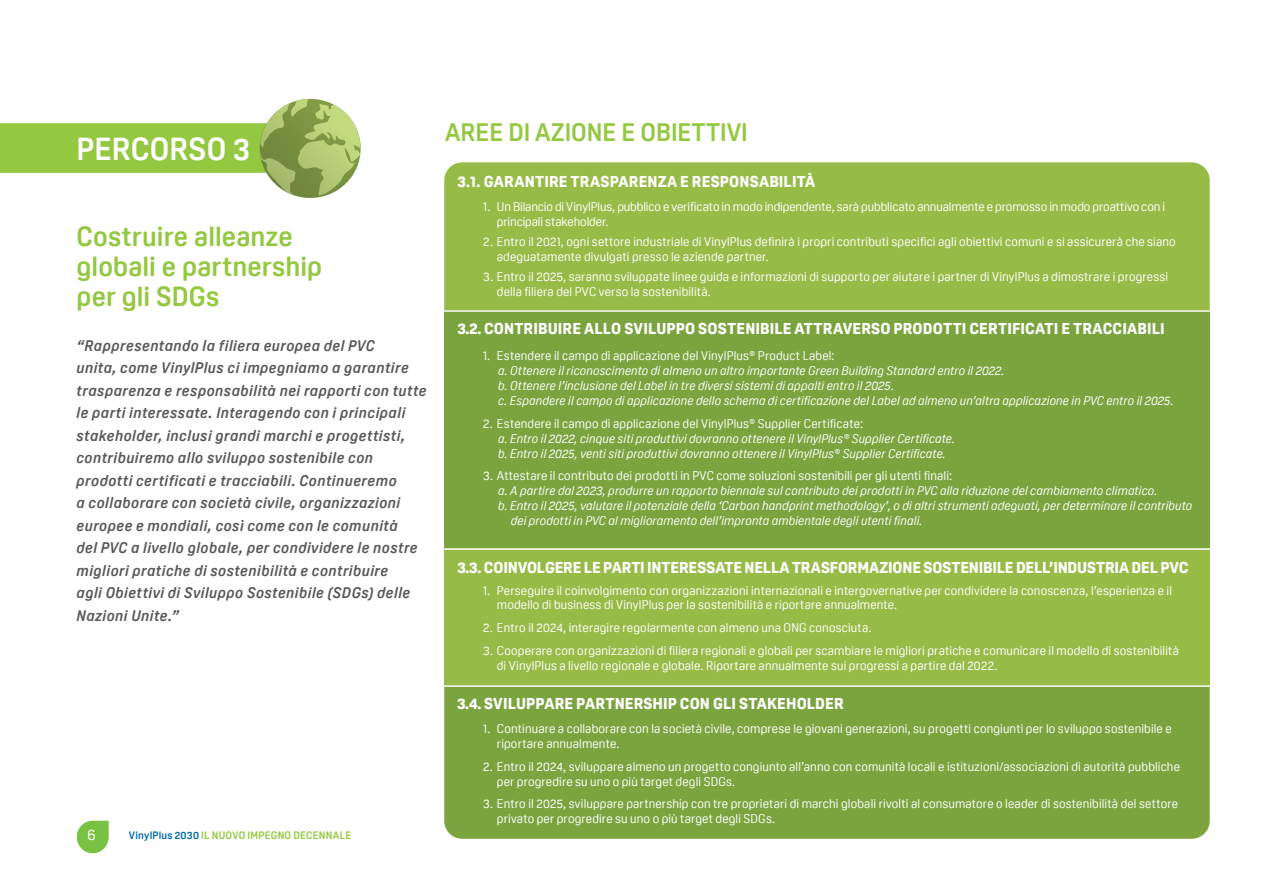
<style>
.page{position:relative;width:1263px;height:893px;background:#fff}
.page>*{position:absolute;margin:0;border:0;box-sizing:border-box;transform-origin:0 0}
.t1{font:700 31.05px "Oscine Trial";color:#fff}
.t2{font:700 27px/30px "Oscine Trial";letter-spacing:.005em;color:#93c840}
.t3{font:700 24.75px "Oscine Trial";color:#93c840}
.t4{font:800 15.3px "Oscine Trial";letter-spacing:.005em;color:#fff}
.t5{font:italic 700 15px/22.5px "Oscine Trial";letter-spacing:.03em;color:#57585a}
.t6{font:15px "Oscine Trial";color:#fff}
.t7{font:12.3px/14.9px "Oscine Trial";letter-spacing:.015em;color:#fff}
.t8{font:italic 12.3px/15px "Oscine Trial";letter-spacing:.015em;color:#fff}
.t9{font:12.3px/15px "Oscine Trial";letter-spacing:-.005em;color:#fff}
.t10{font:700 10.5px "Oscine Trial";letter-spacing:.02em;color:#93c840}
.s1{color:#016ab0}
</style>
<div class="page">
<svg style="left:77px;top:821px;width:32px;height:32px"></svg>
<div style="left:444px;top:162px;width:766px;height:148px;background:#97bb47"></div>
<div style="left:444px;top:310px;width:766px;height:239px;background:#7ba43f"></div>
<div style="left:444px;top:548px;width:766px;height:139px;background:#97bb47"></div>
<div style="left:444px;top:687px;width:766px;height:152px;background:#7ba43f"></div>
<hr style="left:442px;top:310px;width:787px;height:2px;background:#fff">
<hr style="left:442px;top:548px;width:787px;height:2px;background:#fff">
<hr style="left:442px;top:685px;width:787px;height:2px;background:#fff">
<svg style="left:0;top:99px;width:361px;height:99px"></svg>
<h1 class="t1" style="left:77px;top:132px;width:175px">PERCORSO 3</h1>
<h2 class="t2" style="left:77px;top:222px;width:247px">Costruire alleanze globali e partnership per gli SDGs</h2>
<p class="t5" style="left:77px;top:334px;width:352px">“Rappresentando la filiera europea del PVC<br>unita, come VinylPlus ci impegniamo a garantire trasparenza e responsabilità nei rapporti con tutte le parti interessate. Interagendo con i principali stakeholder, inclusi grandi marchi e progettisti, contribuiremo allo sviluppo sostenibile con prodotti certificati e tracciabili. Continueremo<br>a collaborare con società civile, organizzazioni europee e mondiali, così come con le comunità<br>del PVC a livello globale, per condividere le nostre migliori pratiche di sostenibilità e contribuire<br>agli Obiettivi di Sviluppo Sostenibile (SDGs) delle Nazioni Unite.”</p>
<p class="t6" style="left:88px;top:826px;width:10px">6</p>
<p class="t10" style="left:129px;top:829px;width:224px"><span class="s1">VinylPlus 2030</span> IL NUOVO IMPEGNO DECENNALE</p>
<h3 class="t3" style="left:445px;top:118px;width:304px">AREE DI AZIONE E OBIETTIVI</h3>
<p class="t4" style="left:457px;top:173px;width:359px">3.1. GARANTIRE TRASPARENZA E RESPONSABILITÀ</p>
<p class="t9" style="left:497px;top:199px;width:670px;text-indent:-14px">1. Un Bilancio di VinylPlus, pubblico e verificato in modo indipendente, sarà pubblicato annualmente e promosso in modo proattivo con i principali stakeholder.</p>
<p class="t7" style="left:497px;top:234px;width:680px;text-indent:-14px">2. Entro il 2021, ogni settore industriale di VinylPlus definirà i propri contributi specifici agli obiettivi comuni e si assicurerà che siano adeguatamente divulgati presso le aziende partner.</p>
<p class="t7" style="left:497px;top:269px;width:673px;text-indent:-14px">3. Entro il 2025, saranno sviluppate linee guida e informazioni di supporto per aiutare i partner di VinylPlus a dimostrare i progressi della filiera del PVC verso la sostenibilità.</p>
<p class="t4" style="left:457px;top:320px;width:709px">3.2. CONTRIBUIRE ALLO SVILUPPO SOSTENIBILE ATTRAVERSO PRODOTTI CERTIFICATI E TRACCIABILI</p>
<p class="t7" style="left:483px;top:348px;width:353px">1. Estendere il campo di applicazione del VinylPlus® Product Label:</p>
<p class="t8" style="left:498px;top:363px;width:677px">a. Ottenere il riconoscimento di almeno un altro importante Green Building Standard entro il 2022.<br>b. Ottenere l’inclusione del Label in tre diversi sistemi di appalti entro il 2025.<br>c. Espandere il campo di applicazione dello schema di certificazione del Label ad almeno un’altra applicazione in PVC entro il 2025.</p>
<p class="t7" style="left:483px;top:416px;width:381px">2. Estendere il campo di applicazione del VinylPlus® Supplier Certificate:</p>
<p class="t8" style="left:498px;top:431px;width:458px">a. Entro il 2022, cinque siti produttivi dovranno ottenere il VinylPlus® Supplier Certificate. b. Entro il 2025, venti siti produttivi dovranno ottenere il VinylPlus® Supplier Certificate.</p>
<p class="t7" style="left:483px;top:469px;width:470px">3. Attestare il contributo dei prodotti in PVC come soluzioni sostenibili per gli utenti finali:</p>
<p class="t8" style="left:498px;top:484px;width:661px">a. A partire dal 2023, produrre un rapporto biennale sul contributo dei prodotti in PVC alla riduzione del cambiamento climatico.</p>
<p class="t8" style="left:498px;top:499px;width:696px">b. Entro il 2025, valutare il potenziale della ‘Carbon handprint methodology’, o di altri strumenti adeguati, per determinare il contributo</p>
<p class="t8" style="left:511px;top:514px;width:413px">dei prodotti in PVC al miglioramento dell’impronta ambientale degli utenti finali.</p>
<p class="t4" style="left:457px;top:558px;width:733px">3.3. COINVOLGERE LE PARTI INTERESSATE NELLA TRASFORMAZIONE SOSTENIBILE DELL’INDUSTRIA DEL PVC</p>
<p class="t7" style="left:497px;top:583px;width:677px;text-indent:-14px">1. Perseguire il coinvolgimento con organizzazioni internazionali e intergovernative per condividere la conoscenza, l’esperienza e il modello di business di VinylPlus per la sostenibilità e riportare annualmente.</p>
<p class="t7" style="left:483px;top:620px;width:390px">2. Entro il 2024, interagire regolarmente con almeno una ONG conosciuta.</p>
<p class="t7" style="left:497px;top:643px;width:683px;text-indent:-14px">3. Cooperare con organizzazioni di filiera regionali e globali per scambiare le migliori pratiche e comunicare il modello di sostenibilità di VinylPlus a livello regionale e globale. Riportare annualmente sui progressi a partire dal 2022.</p>
<p class="t4" style="left:457px;top:695px;width:388px">3.4. SVILUPPARE PARTNERSHIP CON GLI STAKEHOLDER</p>
<p class="t7" style="left:497px;top:721px;width:676px;text-indent:-14px">1. Continuare a collaborare con la società civile, comprese le giovani generazioni, su progetti congiunti per lo sviluppo sostenibile e riportare annualmente.</p>
<p class="t7" style="left:497px;top:759px;width:685px;text-indent:-14px">2. Entro il 2024, sviluppare almeno un progetto congiunto all’anno con comunità locali e istituzioni/associazioni di autorità pubbliche per progredire su uno o più target degli SDGs.</p>
<p class="t7" style="left:497px;top:797px;width:683px;text-indent:-14px">3. Entro il 2025, sviluppare partnership con tre proprietari di marchi globali rivolti al consumatore o leader di sostenibilità del settore privato per progredire su uno o più target degli SDGs.</p>
</div>
